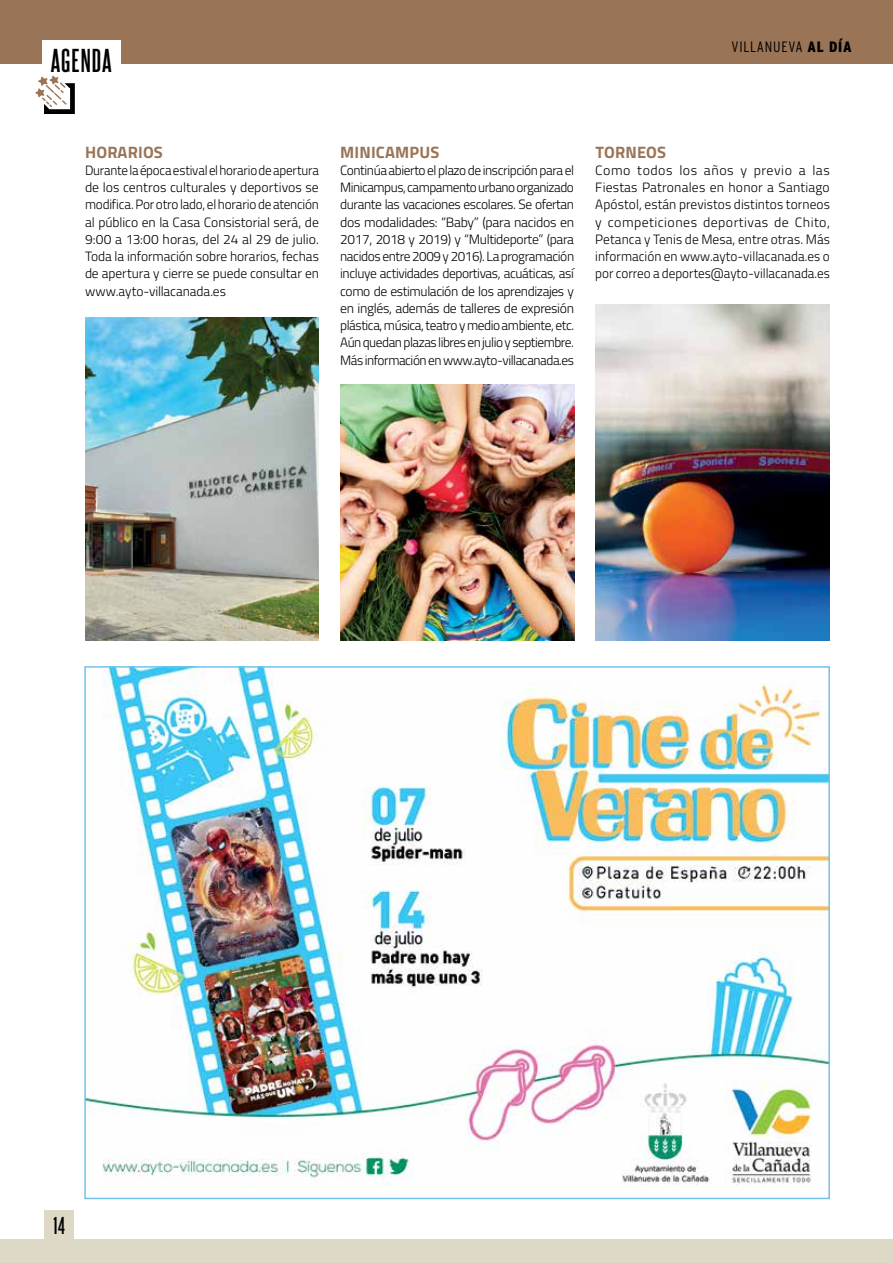
<style>
.page{position:relative;width:893px;height:1263px;background:#fff}
.page>*{position:absolute;margin:0;border:0;box-sizing:border-box;transform-origin:0 0}
.t1{font:700 28.5px "Steelfish Rg";letter-spacing:.04em;color:#000}
.t2{font:700 21px "Steelfish Rg";color:#000}
.LADILLO{font:700 16.5px "Titillium";letter-spacing:.01em;color:#9a7456}
.t3{font:300 condensed 15px "Interstate";letter-spacing:.05em;color:#000}
.TEXTO{font:300 13.5px/17.2px "Titillium";letter-spacing:-.01em;color:#000;text-align:justify}
.s1{font-weight:900}
</style>
<div class="page">
<div style="left:0;top:0;width:893px;height:64px;background:#9a7456"></div>
<div style="left:42px;top:40px;width:79px;height:36px;background:#fff"></div>
<svg style="left:35px;top:76px;width:40px;height:38px"></svg>
<img style="left:87px;top:669px;width:740px;height:516px">
<img style="left:85px;top:318px;width:234px;height:322px">
<img style="left:340px;top:384px;width:234px;height:256px">
<img style="left:595px;top:304px;width:234px;height:336px">
<div style="left:44px;top:1209px;width:30px;height:30px;background:#ddd9c6"></div>
<div style="left:0;top:1239px;width:893px;height:24px;background:#ddd9c6"></div>
<h1 class="t1" style="left:51px;top:40px;width:62px">AGENDA</h1>
<p class="t3" style="left:731px;top:38px;width:122px">VILLANUEVA <span class="s1">AL DÍA</span></p>
<p class="LADILLO" style="left:85px;top:139px;width:79px">HORARIOS</p>
<p class="TEXTO" style="left:85px;top:161px;width:235px">Durante la época estival el horario de apertura de los centros culturales y deportivos se modifica. Por otro lado, el horario de atención al público en la Casa Consistorial será, de 9:00 a 13:00 horas, del 24 al 29 de julio.<br>Toda la información sobre horarios, fechas de apertura y cierre se puede consultar en www.ayto-villacanada.es</p>
<p class="LADILLO" style="left:340px;top:139px;width:101px">MINICAMPUS</p>
<p class="TEXTO" style="left:340px;top:161px;width:236px">Continúa abierto el plazo de inscripción para el Minicampus, campamento urbano organizado durante las vacaciones escolares. Se ofertan dos modalidades: “Baby” (para nacidos en 2017, 2018 y 2019) y “Multideporte” (para nacidos entre 2009 y 2016). La programación incluye actividades deportivas, acuáticas, así como de estimulación de los aprendizajes y en inglés, además de talleres de expresión plástica, música, teatro y medio ambiente, etc.<br>Aún quedan plazas libres en julio y septiembre.<br>Más información en www.ayto-villacanada.es</p>
<p class="LADILLO" style="left:595px;top:139px;width:72px">TORNEOS</p>
<p class="TEXTO" style="left:595px;top:161px;width:236px">Como todos los años y previo a las Fiestas Patronales en honor a Santiago Apóstol, están previstos distintos torneos y competiciones deportivas de Chito, Petanca y Tenis de Mesa, entre otras. Más información en www.ayto-villacanada.es o por correo a deportes@ayto-villacanada.es</p>
<h2 class="t2" style="left:53px;top:1210px;width:13px">14</h2>
</div>
